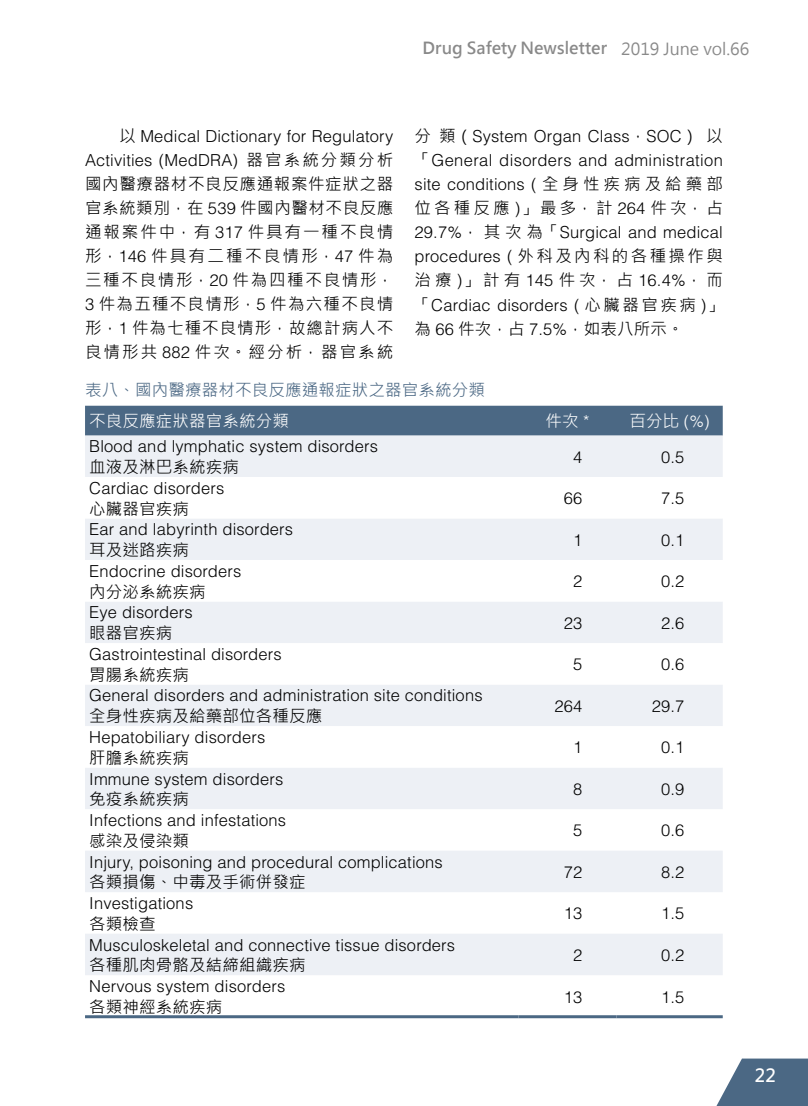
<style>
.page{position:relative;width:808px;height:1106px;background:#fff}
.page>*{position:absolute;margin:0;border:0;box-sizing:border-box;transform-origin:0 0}
.t1{font:700 18px "Microsoft Jheng Hei";color:#fff}
.t2{font:300 16.5px/24px "Helvetica";letter-spacing:.01em;color:#000;text-align:right}
.t3{font:16.5px/24px "Microsoft Jheng Hei";letter-spacing:.01em;color:#000;text-align:justify}
.t4{font:700 16.5px "Microsoft Jheng Hei";color:#898989}
.t5{font:16.5px "Microsoft Jheng Hei";letter-spacing:.01em;color:#4b6884}
.t6{font:16.5px "Microsoft Jheng Hei";letter-spacing:.01em;color:#fff}
.t7{font:16.5px "Microsoft Jheng Hei";letter-spacing:.19em;color:#000}
.s1{font-weight:400}
.s2{font-family:"Microsoft Jheng Hei";font-weight:400}
.s3{font-family:"Helvetica";font-weight:300}
</style>
<div class="page">
<svg style="left:716px;top:1058px;width:92px;height:48px;background:#667f96"></svg>
<div style="left:85px;top:406px;width:638px;height:29px;background:#4b6884"></div>
<svg style="left:85px;top:435px;width:638px;height:540px;fill:#edf0f5"></svg>
<svg style="left:85px;top:477px;width:638px;height:290px"></svg>
<hr style="left:85px;top:1015px;width:434px;height:3px;background:#4b6884">
<hr style="left:519px;top:1015px;width:97px;height:3px;background:#4b6884">
<hr style="left:616px;top:1015px;width:107px;height:3px;background:#4b6884">
<p class="t4" style="left:422px;top:38px;width:328px">Drug Safety Newsletter <span class="s1">2019 June vol.66</span></p>
<p class="t2" style="left:85px;top:124px;width:310px"><span class="s2">以</span> Medical Dictionary for Regulatory<br>Activities (MedDRA) <span class="s2">器官系統分類分析</span></p>
<p class="t3" style="left:85px;top:172px;width:310px">國內醫療器材不良反應通報案件症狀之器官系統類別，在 <span class="s3">539</span> 件國內醫材不良反應通報案件中，有 <span class="s3">317</span> 件具有一種不良情形，<span class="s3">146</span> 件具有二種不良情形，<span class="s3">47</span> 件為三種不良情形，<span class="s3">20</span> 件為四種不良情形，<span class="s3">3</span> 件為五種不良情形，<span class="s3">5</span> 件為六種不良情形，<span class="s3">1</span> 件為七種不良情形，故總計病人不良情形共 <span class="s3">882</span> 件次。經分析，器官系統</p>
<p class="t2" style="left:415px;top:124px;width:310px;text-align:justify"><span class="s2">分類（</span>System Organ Class<span class="s2">，</span>SOC<span class="s2">）以「</span>General disorders and administration site conditions ( <span class="s2">全身性疾病及給藥部</span></p>
<p class="t7" style="left:415px;top:198px;width:310px">位各種反應 <span class="s3">)</span>」最多，計 <span class="s3">264</span> 件次，占</p>
<p class="t2" style="left:415px;top:220px;width:310px;text-align:left">29.7%<span class="s2">，其次為「</span>Surgical and medical procedures ( <span class="s2">外科及內科的各種操作與</span></p>
<p class="t3" style="left:415px;top:268px;width:310px">治療<span class="s3">)</span>」計有<span class="s3">145</span>件次，占<span class="s3">16.4%</span>，而</p>
<p class="t2" style="left:415px;top:292px;width:310px"><span class="s2">「</span>Cardiac disorders ( <span class="s2">心臟器官疾病</span> )<span class="s2">」</span></p>
<p class="t3" style="left:415px;top:316px;width:271px">為 <span class="s3">66</span> 件次，占 <span class="s3">7.5%</span>，如表八所示。</p>
<p class="t5" style="left:85px;top:379px;width:401px">表八、國內醫療器材不良反應通報症狀之器官系統分類</p>
<p class="t6" style="left:89px;top:411px;width:201px">不良反應症狀器官系統分類</p>
<p class="t6" style="left:546px;top:411px;width:45px">件次 <span class="s3">*</span></p>
<p class="t6" style="left:629px;top:411px;width:82px">百分比 <span class="s3">(%)</span></p>
<p class="t2" style="left:89px;top:434px;width:290px">Blood and lymphatic system disorders</p>
<p class="t2" style="left:573px;top:444px;width:11px">4</p>
<p class="t2" style="left:661px;top:444px;width:25px">0.5</p>
<p class="t3" style="left:89px;top:455px;width:151px">血液及淋巴系統疾病</p>
<p class="t2" style="left:89px;top:475px;width:136px">Cardiac disorders</p>
<p class="t2" style="left:564px;top:486px;width:20px">66</p>
<p class="t2" style="left:661px;top:486px;width:25px">7.5</p>
<p class="t3" style="left:89px;top:496px;width:101px">心臟器官疾病</p>
<p class="t2" style="left:89px;top:517px;width:205px">Ear and labyrinth disorders</p>
<p class="t2" style="left:573px;top:527px;width:11px">1</p>
<p class="t2" style="left:661px;top:527px;width:25px">0.1</p>
<p class="t3" style="left:89px;top:538px;width:101px">耳及迷路疾病</p>
<p class="t2" style="left:89px;top:558px;width:154px">Endocrine disorders</p>
<p class="t2" style="left:573px;top:569px;width:11px">2</p>
<p class="t2" style="left:661px;top:569px;width:25px">0.2</p>
<p class="t3" style="left:89px;top:579px;width:118px">內分泌系統疾病</p>
<p class="t2" style="left:89px;top:600px;width:105px">Eye disorders</p>
<p class="t2" style="left:564px;top:610px;width:20px">23</p>
<p class="t2" style="left:661px;top:610px;width:25px">2.6</p>
<p class="t3" style="left:89px;top:621px;width:85px">眼器官疾病</p>
<p class="t2" style="left:89px;top:641px;width:194px">Gastrointestinal disorders</p>
<p class="t2" style="left:573px;top:652px;width:11px">5</p>
<p class="t2" style="left:661px;top:652px;width:25px">0.6</p>
<p class="t3" style="left:89px;top:662px;width:101px">胃腸系統疾病</p>
<p class="t2" style="left:89px;top:683px;width:395px">General disorders and administration site conditions</p>
<p class="t2" style="left:554px;top:693px;width:29px">264</p>
<p class="t2" style="left:652px;top:693px;width:34px">29.7</p>
<p class="t3" style="left:89px;top:704px;width:235px">全身性疾病及給藥部位各種反應</p>
<p class="t2" style="left:89px;top:724px;width:177px">Hepatobiliary disorders</p>
<p class="t2" style="left:573px;top:735px;width:11px">1</p>
<p class="t2" style="left:661px;top:735px;width:25px">0.1</p>
<p class="t3" style="left:89px;top:745px;width:101px">肝膽系統疾病</p>
<p class="t2" style="left:89px;top:766px;width:196px">Immune system disorders</p>
<p class="t2" style="left:573px;top:776px;width:11px">8</p>
<p class="t2" style="left:661px;top:776px;width:25px">0.9</p>
<p class="t3" style="left:89px;top:787px;width:101px">免疫系統疾病</p>
<p class="t2" style="left:89px;top:807px;width:198px">Infections and infestations</p>
<p class="t2" style="left:573px;top:818px;width:11px">5</p>
<p class="t2" style="left:661px;top:818px;width:25px">0.6</p>
<p class="t3" style="left:89px;top:828px;width:101px">感染及侵染類</p>
<p class="t2" style="left:89px;top:849px;width:355px">Injury, poisoning and procedural complications</p>
<p class="t2" style="left:564px;top:859px;width:20px">72</p>
<p class="t2" style="left:661px;top:859px;width:25px">8.2</p>
<p class="t3" style="left:89px;top:870px;width:218px">各類損傷、中毒及手術併發症</p>
<p class="t2" style="left:89px;top:890px;width:105px">Investigations</p>
<p class="t2" style="left:564px;top:901px;width:20px">13</p>
<p class="t2" style="left:661px;top:901px;width:25px">1.5</p>
<p class="t3" style="left:89px;top:911px;width:68px">各類檢查</p>
<p class="t2" style="left:89px;top:932px;width:367px">Musculoskeletal and connective tissue disorders</p>
<p class="t2" style="left:573px;top:942px;width:11px">2</p>
<p class="t2" style="left:661px;top:942px;width:25px">0.2</p>
<p class="t3" style="left:89px;top:953px;width:218px">各種肌肉骨骼及結締組織疾病</p>
<p class="t2" style="left:89px;top:973px;width:198px">Nervous system disorders</p>
<p class="t2" style="left:564px;top:984px;width:20px">13</p>
<p class="t2" style="left:661px;top:984px;width:25px">1.5</p>
<p class="t3" style="left:89px;top:994px;width:135px">各類神經系統疾病</p>
<p class="t1" style="left:755px;top:1063px;width:23px">22</p>
</div>
